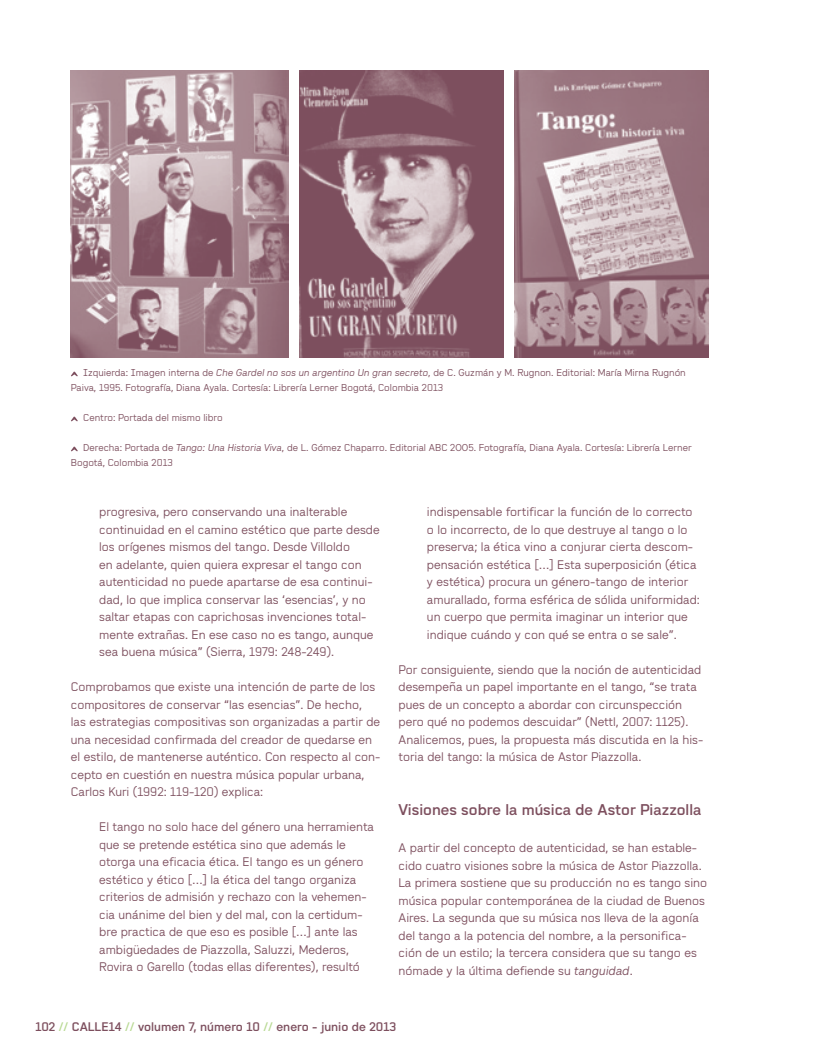
<style>
.page{position:relative;width:815px;height:1063px;background:#fff}
.page>*{position:absolute;margin:0;border:0;box-sizing:border-box;transform-origin:0 0}
.t1{font:500 15.62px "Wedding Sans";color:#7d4f5e}
.t2{font:12.5px/17.5px "Wedding Sans";color:#7d4f5e}
.t3{font:500 12.5px "Wedding Sans";color:#7d4f5e}
.t4{font:10px/15px "Wedding Sans";color:#7d4f5e}
.s1{font-style:italic}
.s2{color:#b8d993}
</style>
<div class="page">
<img style="left:299px;top:71px;width:204px;height:287px">
<img style="left:514px;top:71px;width:194px;height:287px">
<img style="left:71px;top:71px;width:218px;height:287px">
<svg style="left:71px;top:372px;width:7px;height:4px"></svg>
<svg style="left:71px;top:417px;width:7px;height:4px"></svg>
<svg style="left:71px;top:447px;width:7px;height:4px"></svg>
<p class="t4" style="left:71px;top:365px;width:616px;text-indent:12px">Izquierda: Imagen interna de <span class="s1">Che Gardel no sos un argentino Un gran secreto</span>, de C. Guzmán y M. Rugnon. Editorial: María Mirna Rugnón<br>Paiva, 1995. Fotografía, Diana Ayala. Cortesía: Librería Lerner Bogotá, Colombia 2013</p>
<p class="t4" style="left:83px;top:410px;width:141px">Centro: Portada del mismo libro</p>
<p class="t4" style="left:71px;top:440px;width:622px;text-indent:12px">Derecha: Portada de <span class="s1">Tango: Una Historia Viva</span>, de L. Gómez Chaparro. Editorial ABC 2OO5. Fotografía, Diana Ayala. Cortesía: Librería Lerner<br>Bogotá, Colombia 2013</p>
<p class="t2" style="left:99px;top:503px;width:282px">progresiva, pero conservando una inalterable continuidad en el camino estético que parte desde los orígenes mismos del tango. Desde Villoldo<br>en adelante, quien quiera expresar el tango con autenticidad no puede apartarse de esa continui&shy;dad, lo que implica conservar las ‘esencias’, y no saltar etapas con caprichosas invenciones total&shy;mente extrañas. En ese caso no es tango, aunque sea buena música” (Sierra, 1979: 248-249).</p>
<p class="t2" style="left:71px;top:678px;width:311px">Comprobamos que existe una intención de parte de los compositores de conservar “las esencias”. De hecho,<br>las estrategias compositivas son organizadas a partir de una necesidad confirmada del creador de quedarse en el estilo, de mantenerse auténtico. Con respecto al con&shy;cepto en cuestión en nuestra música popular urbana, Carlos Kuri (1992: 119-120) explica:</p>
<p class="t2" style="left:99px;top:818px;width:276px">El tango no solo hace del género una herramienta que se pretende estética sino que además le otorga una eficacia ética. El tango es un género estético y ético […] la ética del tango organiza criterios de admisión y rechazo con la vehemen&shy;cia unánime del bien y del mal, con la certidum&shy;bre practica de que eso es posible […] ante las ambigüedades de Piazzolla, Saluzzi, Mederos, Rovira o Garello (todas ellas diferentes), resultó</p>
<p class="t2" style="left:427px;top:503px;width:274px">indispensable fortificar la función de lo correcto o lo incorrecto, de lo que destruye al tango o lo preserva; la ética vino a conjurar cierta descom&shy;pensación estética […] Esta superposición (ética y estética) procura un género-tango de interior amurallado, forma esférica de sólida uniformidad: un cuerpo que permita imaginar un interior que indique cuándo y con qué se entra o se sale”.</p>
<p class="t2" style="left:399px;top:660px;width:306px">Por consiguiente, siendo que la noción de autenticidad desempeña un papel importante en el tango, “se trata pues de un concepto a abordar con circunspección pero qué no podemos descuidar” (Nettl, 2007: 1125).<br>Analicemos, pues, la propuesta más discutida en la his&shy;toria del tango: la música de Astor Piazzolla.</p>
<p class="t1" style="left:399px;top:801px;width:304px">Visiones sobre la música de Astor Piazzolla</p>
<p class="t2" style="left:399px;top:839px;width:310px">A partir del concepto de autenticidad, se han estable&shy;cido cuatro visiones sobre la música de Astor Piazzolla.<br>La primera sostiene que su producción no es tango sino música popular contemporánea de la ciudad de Buenos Aires. La segunda que su música nos lleva de la agonía del tango a la potencia del nombre, a la personifica&shy;ción de un estilo; la tercera considera que su tango es nómade y la última defiende su <span class="s1">tanguidad</span>.</p>
<p class="t3" style="left:35px;top:1020px;width:362px">102 <span class="s2">//</span> CALLE14 <span class="s2">//</span> volumen 7, número 10 <span class="s2">//</span> enero - junio de 2013</p>
</div>
